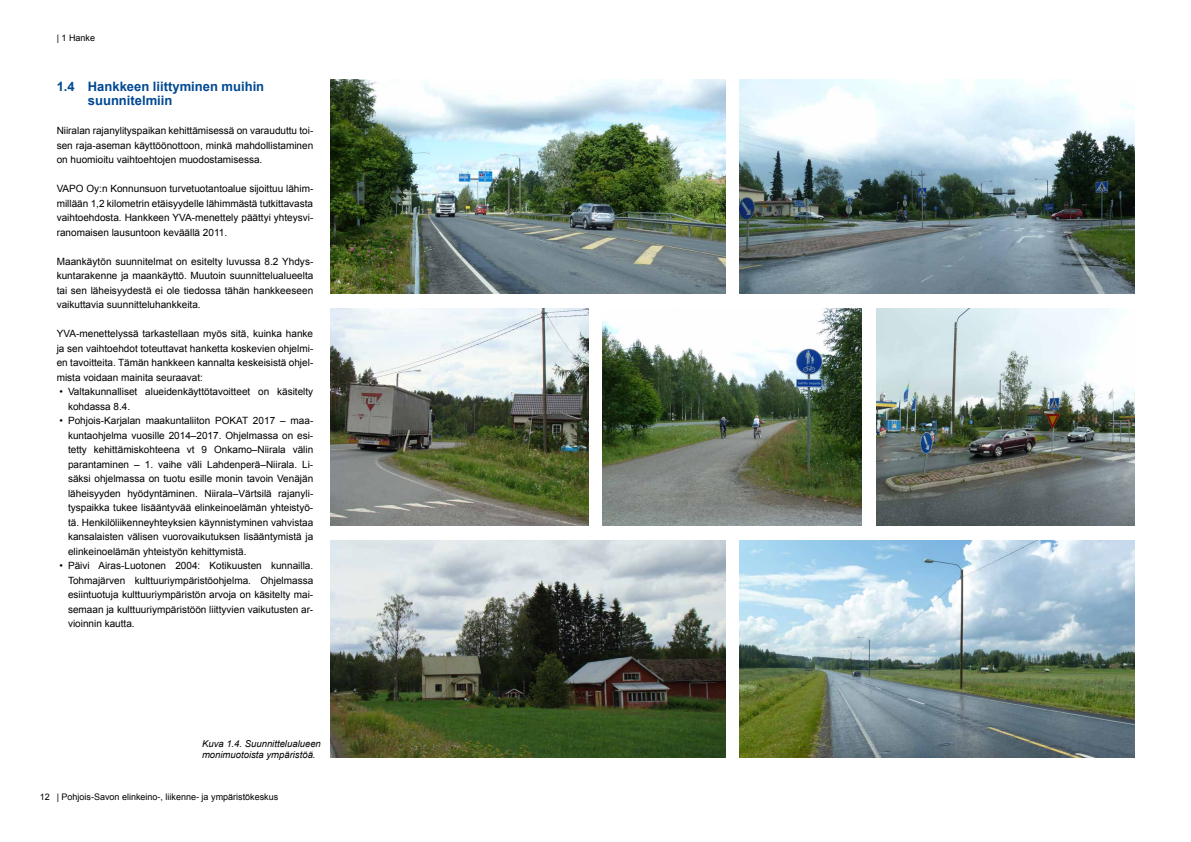
<style>
.page{position:relative;width:1191px;height:842px;background:#fff}
.page>*{position:absolute;margin:0;border:0;box-sizing:border-box;transform-origin:0 0}
.t1{font:700 13px/14.5px "Arial";color:#014894}
.t2{font:10px/14.5px "Arial";color:#000;text-align:justify}
.t3{font:italic 9.5px/11px "Arial";color:#000}
.t4{font:9px "Arial";color:#000}
</style>
<div class="page">
<img style="left:330px;top:308px;width:258px;height:218px">
<img style="left:330px;top:540px;width:395px;height:218px">
<img style="left:603px;top:308px;width:259px;height:218px">
<img style="left:330px;top:79px;width:395px;height:215px">
<img style="left:739px;top:79px;width:395px;height:215px">
<img style="left:876px;top:308px;width:258px;height:218px">
<img style="left:739px;top:540px;width:395px;height:218px">
<p class="t4" style="left:57px;top:32px;width:40px">| 1 Hanke</p>
<h1 class="t1" style="left:88px;top:79px;width:178px;text-indent:-31px">1.4 Hankkeen liittyminen muihin suunnitelmiin</h1>
<p class="t2" style="left:57px;top:124px;width:258px">Niiralan rajanylityspaikan kehittämisessä on varauduttu toi&shy;sen raja-aseman käyttöönottoon, minkä mahdollistaminen on huomioitu vaihtoehtojen muodostamisessa.</p>
<p class="t2" style="left:57px;top:182px;width:258px">VAPO Oy:n Konnunsuon turvetuotantoalue sijoittuu lähim&shy;millään 1,2 kilometrin etäisyydelle lähimmästä tutkittavasta vaihtoehdosta. Hankkeen YVA-menettely päättyi yhteysvi&shy;ranomaisen lausuntoon keväällä 2011.</p>
<p class="t2" style="left:57px;top:254px;width:258px">Maankäytön suunnitelmat on esitelty luvussa 8.2 Yhdys&shy;kuntarakenne ja maankäyttö. Muutoin suunnittelualueelta tai sen läheisyydestä ei ole tiedossa tähän hankkeeseen vaikuttavia suunnitteluhankkeita.</p>
<p class="t2" style="left:57px;top:327px;width:258px">YVA-menettelyssä tarkastellaan myös sitä, kuinka hanke ja sen vaihtoehdot toteuttavat hanketta koskevien ohjelmi&shy;en tavoitteita. Tämän hankkeen kannalta keskeisistä ohjel&shy;mista voidaan mainita seuraavat:</p>
<p class="t2" style="left:68px;top:385px;width:247px;text-indent:-8px">• Valtakunnalliset alueidenkäyttötavoitteet on käsitelty kohdassa 8.4.</p>
<p class="t2" style="left:68px;top:414px;width:247px;text-indent:-8px">• Pohjois-Karjalan maakuntaliiton POKAT 2017 – maa&shy;kuntaohjelma vuosille 2014–2017. Ohjelmassa on esi&shy;tetty kehittämiskohteena vt 9 Onkamo–Niirala välin parantaminen – 1. vaihe väli Lahdenperä–Niirala. Li&shy;säksi ohjelmassa on tuotu esille monin tavoin Venäjän läheisyyden hyödyntäminen. Niirala–Värtsilä rajanyli&shy;tyspaikka tukee lisääntyvää elinkeinoelämän yhteistyö&shy;tä. Henkilöliikenneyhteyksien käynnistyminen vahvistaa kansalaisten välisen vuorovaikutuksen lisääntymistä ja elinkeinoelämän yhteistyön kehittymistä.</p>
<p class="t2" style="left:68px;top:559px;width:247px;text-indent:-8px">• Päivi Airas-Luotonen 2004: Kotikuusten kunnailla.<br>Tohmajärven kulttuuriympäristöohjelma. Ohjelmassa esiintuotuja kulttuuriympäristön arvoja on käsitelty mai&shy;semaan ja kulttuuriympäristöön liittyvien vaikutusten ar&shy;vioinnin kautta.</p>
<p class="t3" style="left:202px;top:738px;width:120px">Kuva 1.4. Suunnittelualueen monimuotoista ympäristöä.</p>
<p class="t4" style="left:40px;top:791px;width:240px">12 | Pohjois-Savon elinkeino-, liikenne- ja ympäristökeskus</p>
</div>
